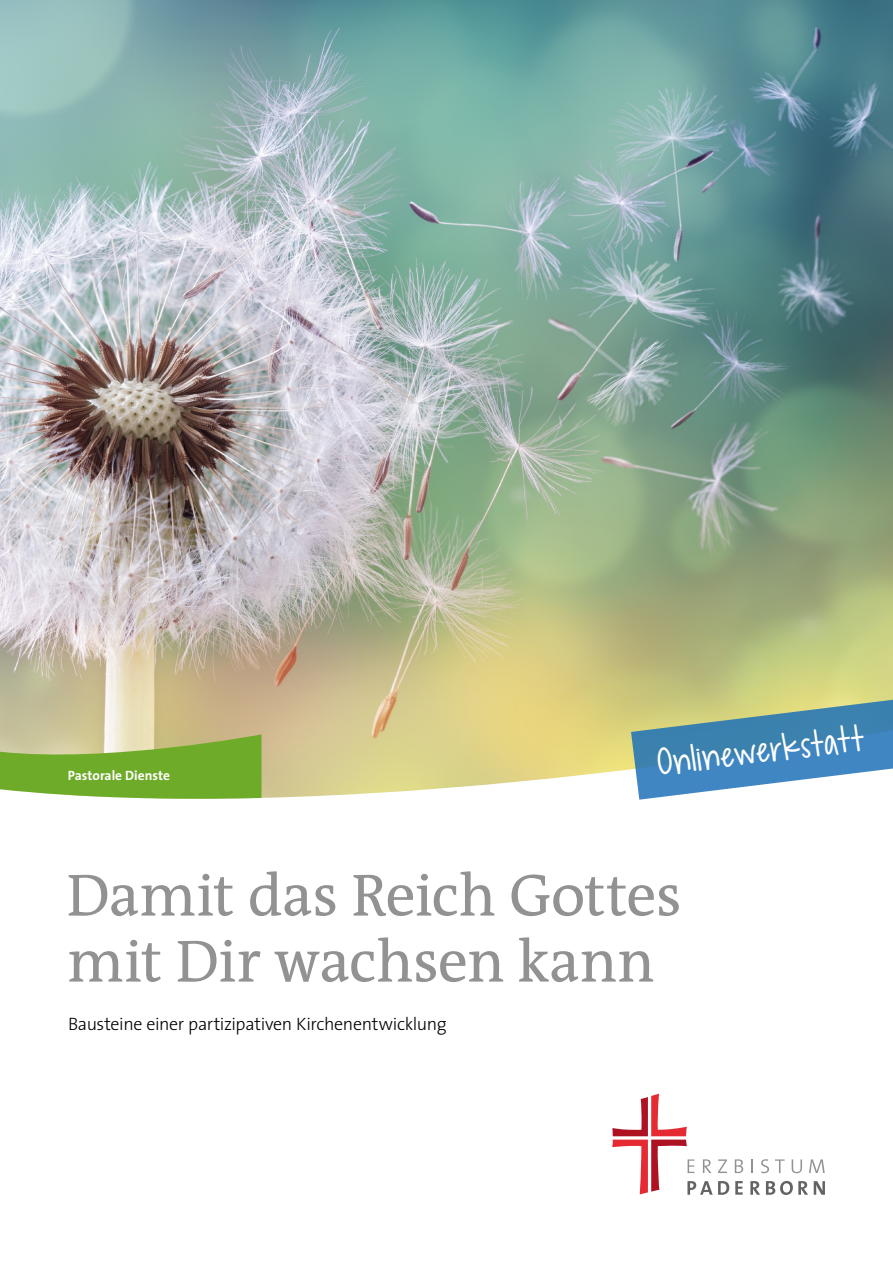
<style>
.page{position:relative;width:893px;height:1263px;background:#fff}
.page>*{position:absolute;margin:0;border:0;box-sizing:border-box;transform-origin:0 0}
.t1{font:60px/66px "The Antiqua B5";letter-spacing:-.015em;color:#929292}
.t2{font:27px "KG Dropsof Jupiter";color:#fff}
.t3{font:300 18px "The Sans";letter-spacing:-.02em;color:#000}
.t4{font:700 13.5px "The Sans";color:#fff}
</style>
<div class="page">
<img style="left:0;top:0;width:893px;height:798px">
<svg style="left:0;top:734px;width:261px;height:65px;background:#8bb54b"></svg>
<svg style="left:735px;top:1181px;width:8px;height:13px"></svg>
<svg style="left:750px;top:1181px;width:10px;height:14px"></svg>
<svg style="left:766px;top:1181px;width:42px;height:14px"></svg>
<svg style="left:814px;top:1181px;width:11px;height:14px"></svg>
<svg style="left:735px;top:1159px;width:8px;height:14px"></svg>
<svg style="left:751px;top:1159px;width:2px;height:14px"></svg>
<svg style="left:761px;top:1159px;width:8px;height:14px"></svg>
<svg style="left:775px;top:1159px;width:10px;height:14px"></svg>
<svg style="left:792px;top:1159px;width:10px;height:14px"></svg>
<svg style="left:809px;top:1159px;width:16px;height:14px"></svg>
<svg style="left:612px;top:1094px;width:117px;height:101px"></svg>
<svg style="left:631px;top:697px;width:262px;height:103px"></svg>
<p class="t4" style="left:68px;top:764px;width:104px">Pastorale Dienste</p>
<h2 class="t2" style="left:655px;top:741px;width:209px;rotate:-7deg">Onlinewerkstatt</h2>
<h1 class="t1" style="left:66px;top:865px;width:617px">Damit das Reich Gottes mit Dir wachsen kann</h1>
<p class="t3" style="left:68px;top:1008px;width:380px">Bausteine einer partizipativen Kirchenentwicklung</p>
</div>
